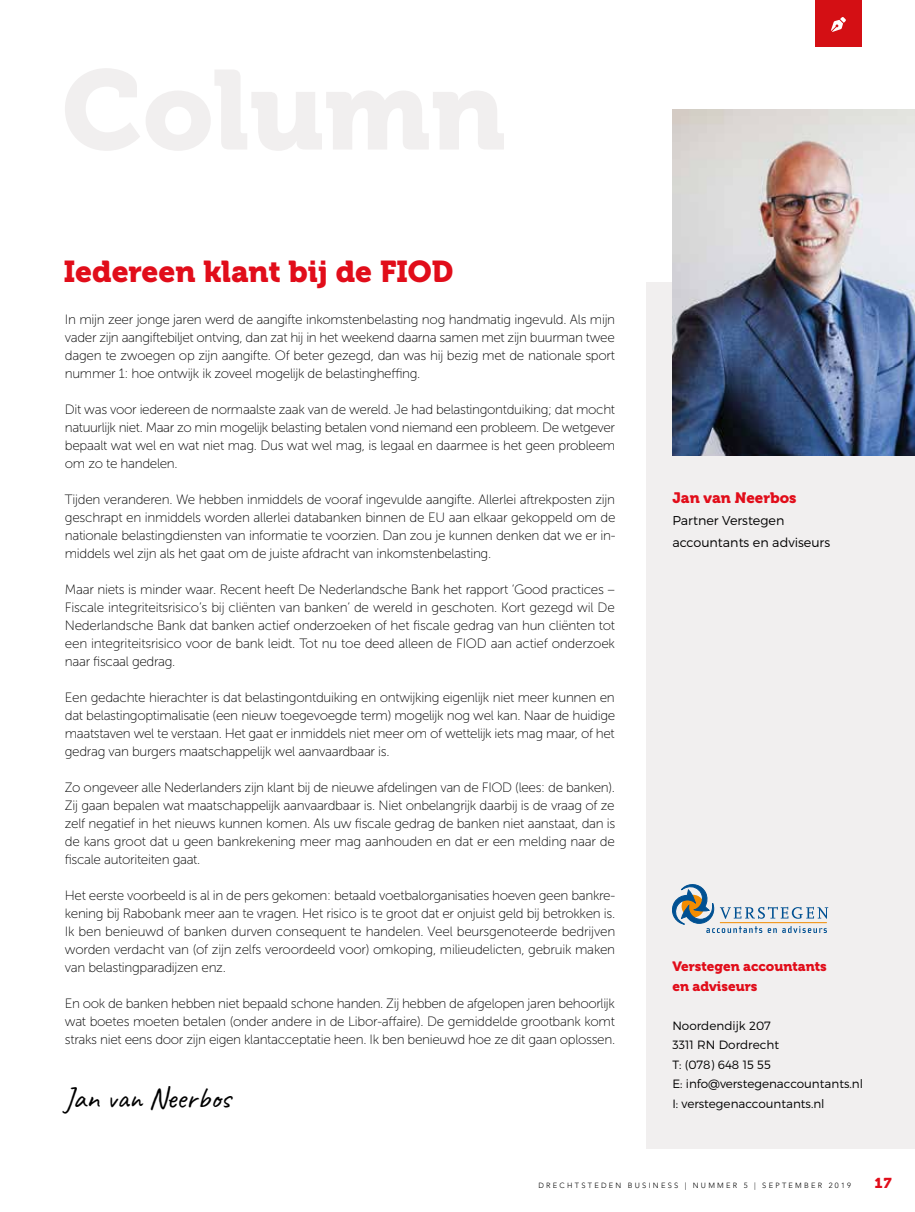
<style>
.page{position:relative;width:915px;height:1212px;background:#fff}
.page>*{position:absolute;margin:0;border:0;box-sizing:border-box;transform-origin:0 0}
.t1{font:30px "Museo 900";color:#e10d1a}
.t2{font:30px "Caveat";color:#000}
.t3{font:15px "Museo 900";color:#e10d1a}
.t4{font:14.25px "Museo 900";color:#e10d1a}
.t5{font:13.5px/18px "Museo Sans 100";letter-spacing:-.025em;color:#000;text-align:justify}
.t6{font:13.5px/19.5px "Museo 900";color:#e10d1a}
.t7{font:300 12.75px/21.8px "Montserrat";color:#000}
.t8{font:300 12px/19.5px "Montserrat";color:#000}
.t9{font:300 7.5px "Avenir LT Std";letter-spacing:.3em;color:#000}
</style>
<div class="page">
<div style="left:646px;top:282px;width:268px;height:866px;background:#f1efef"></div>
<img style="left:672px;top:109px;width:242px;height:346px">
<svg style="left:672px;top:884px;width:155px;height:49px"></svg>
<div style="left:815px;top:0;width:46px;height:47px;background:#d40f14"></div>
<svg style="left:65px;top:68px;width:439px;height:83px"></svg>
<svg style="left:831px;top:17px;width:14px;height:15px"></svg>
<h1 class="t1" style="left:64px;top:254px;width:391px">Iedereen klant bij de FIOD</h1>
<p class="t5" style="left:65px;top:311px;width:551px">In mijn zeer jonge jaren werd de aangifte inkomstenbelasting nog handmatig ingevuld. Als mijn vader zijn aangiftebiljet ontving, dan zat hij in het weekend daarna samen met zijn buurman twee dagen te zwoegen op zijn aangifte. Of beter gezegd, dan was hij bezig met de nationale sport nummer 1: hoe ontwijk ik zoveel mogelijk de belastingheffing.</p>
<p class="t5" style="left:65px;top:401px;width:551px">Dit was voor iedereen de normaalste zaak van de wereld. Je had belastingontduiking; dat mocht natuurlijk niet. Maar zo min mogelijk belasting betalen vond niemand een probleem. De wetgever bepaalt wat wel en wat niet mag. Dus wat wel mag, is legaal en daarmee is het geen probleem om zo te handelen.</p>
<p class="t5" style="left:65px;top:491px;width:552px">Tijden veranderen. We hebben inmiddels de vooraf ingevulde aangifte. Allerlei aftrekposten zijn geschrapt en inmiddels worden allerlei databanken binnen de EU aan elkaar gekoppeld om de nationale belastingdiensten van informatie te voorzien. Dan zou je kunnen denken dat we er in&shy;middels wel zijn als het gaat om de juiste afdracht van inkomstenbelasting.</p>
<p class="t5" style="left:65px;top:580px;width:551px">Maar niets is minder waar. Recent heeft De Nederlandsche Bank het rapport ‘Good practices – Fiscale integriteitsrisico’s bij cliënten van banken’ de wereld in geschoten. Kort gezegd wil De Nederlandsche Bank dat banken actief onderzoeken of het fiscale gedrag van hun cliënten tot een integriteitsrisico voor de bank leidt. Tot nu toe deed alleen de FIOD aan actief onderzoek naar fiscaal gedrag.</p>
<p class="t5" style="left:65px;top:688px;width:551px">Een gedachte hierachter is dat belastingontduiking en ontwijking eigenlijk niet meer kunnen en dat belastingoptimalisatie (een nieuw toegevoegde term) mogelijk nog wel kan. Naar de huidige maatstaven wel te verstaan. Het gaat er inmiddels niet meer om of wettelijk iets mag maar, of het gedrag van burgers maatschappelijk wel aanvaardbaar is.</p>
<p class="t5" style="left:65px;top:778px;width:552px">Zo ongeveer alle Nederlanders zijn klant bij de nieuwe afdelingen van de FIOD (lees: de banken).<br>Zij gaan bepalen wat maatschappelijk aanvaardbaar is. Niet onbelangrijk daarbij is de vraag of ze zelf negatief in het nieuws kunnen komen. Als uw fiscale gedrag de banken niet aanstaat, dan is de kans groot dat u geen bankrekening meer mag aanhouden en dat er een melding naar de fiscale autoriteiten gaat.</p>
<p class="t5" style="left:65px;top:886px;width:551px">Het eerste voorbeeld is al in de pers gekomen: betaald voetbalorganisaties hoeven geen bankre&shy;kening bij Rabobank meer aan te vragen. Het risico is te groot dat er onjuist geld bij betrokken is.<br>Ik ben benieuwd of banken durven consequent te handelen. Veel beursgenoteerde bedrijven worden verdacht van (of zijn zelfs veroordeeld voor) omkoping, milieudelicten, gebruik maken van belastingparadijzen enz.</p>
<p class="t5" style="left:65px;top:994px;width:551px">En ook de banken hebben niet bepaald schone handen. Zij hebben de afgelopen jaren behoorlijk wat boetes moeten betalen (onder andere in de Libor-affaire). De gemiddelde grootbank komt straks niet eens door zijn eigen klantacceptatie heen. Ik ben benieuwd hoe ze dit gaan oplossen.</p>
<h1 class="t2" style="left:64px;top:1079px;width:168px">Jan van Neerbos</h1>
<p class="t3" style="left:672px;top:489px;width:126px">Jan van Neerbos</p>
<p class="t7" style="left:672px;top:509px;width:159px">Partner Verstegen accountants en adviseurs</p>
<p class="t6" style="left:672px;top:957px;width:156px">Verstegen accountants en adviseurs</p>
<p class="t8" style="left:672px;top:1015px;width:192px">Noordendijk 207<br>3311 RN Dordrecht<br>T: (078) 648 15 55<br>E: info@verstegenaccountants.nl<br>I: verstegenaccountants.nl</p>
<p class="t9" style="left:538px;top:1181px;width:314px">DRECHTSTEDEN BUSINESS | NUMMER 5 | SEPTEMBER 2019</p>
<p class="t4" style="left:874px;top:1175px;width:19px">17</p>
</div>
